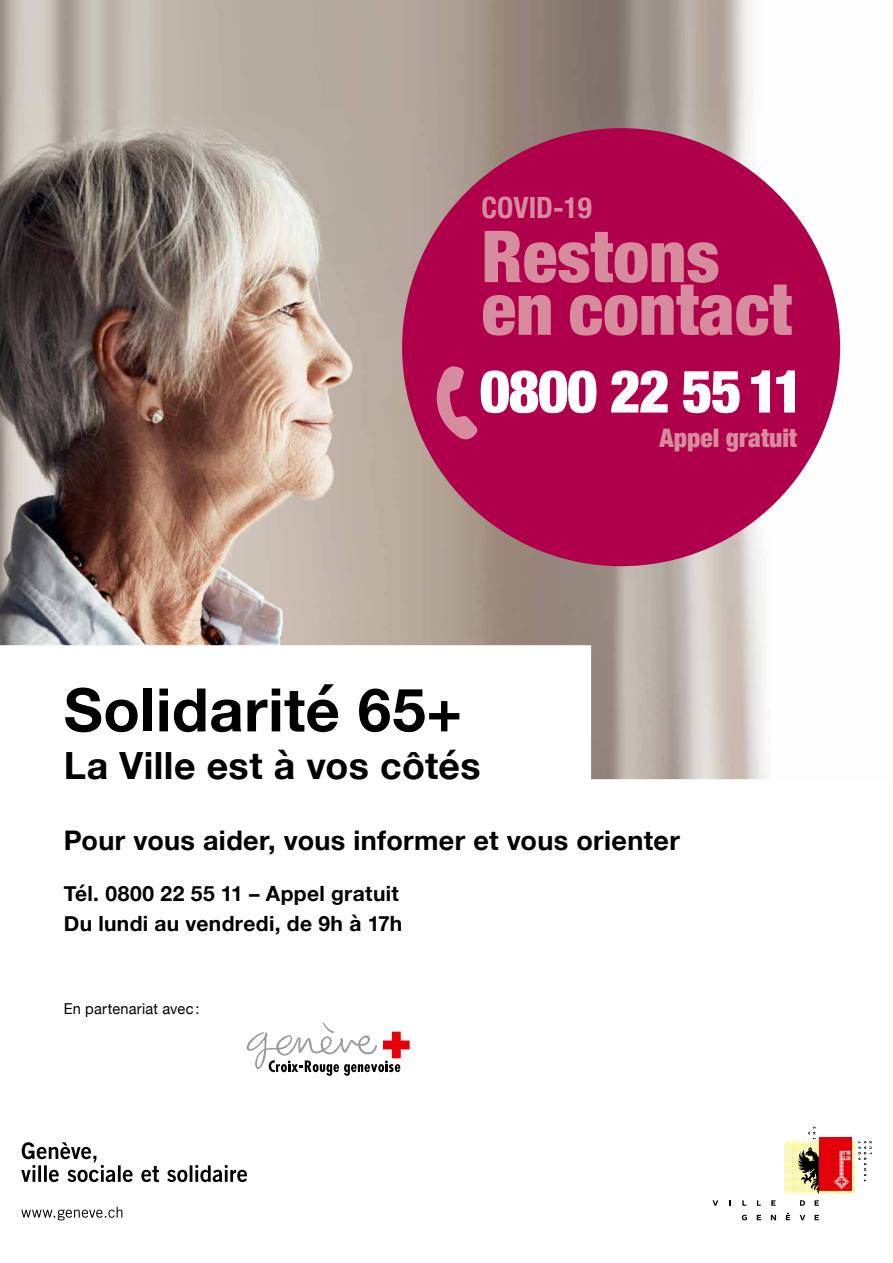
<style>
.page{position:relative;width:893px;height:1263px;background:#fff}
.page>*{position:absolute;margin:0;border:0;box-sizing:border-box;transform-origin:0 0}
.t1{font:900 condensed 71.85px/52.7px "Helvetica Neue";color:#d78c9d}
.t2{font:700 60px "Helvetica Neue";letter-spacing:.01em;color:#000}
.t3{font:900 condensed 59.4px "Helvetica Neue";letter-spacing:-.025em;color:#fff}
.t4{font:700 37.5px "Helvetica Neue";letter-spacing:.01em;color:#000}
.t5{font:700 condensed 29.25px "Helvetica Neue";color:#d78c9d}
.t6{font:700 27px "Helvetica Neue";letter-spacing:.015em;color:#000}
.t7{font:900 condensed 25.5px "Helvetica Neue";color:#d78c9d}
.t8{font:700 21px/30px "Helvetica Neue";letter-spacing:.015em;color:#000}
.t9{font:15px "Helvetica Neue";letter-spacing:.015em;color:#000}
</style>
<div class="page">
<svg style="left:800px;top:1200px;width:5px;height:6px"></svg>
<svg style="left:815px;top:1200px;width:4px;height:6px"></svg>
<svg style="left:771px;top:1200px;width:5px;height:6px"></svg>
<svg style="left:757px;top:1200px;width:4px;height:6px"></svg>
<svg style="left:742px;top:1200px;width:4px;height:6px"></svg>
<svg style="left:800px;top:1215px;width:5px;height:5px"></svg>
<svg style="left:742px;top:1215px;width:5px;height:5px"></svg>
<svg style="left:757px;top:1215px;width:4px;height:5px"></svg>
<svg style="left:815px;top:1215px;width:4px;height:5px"></svg>
<svg style="left:771px;top:1215px;width:5px;height:5px"></svg>
<svg style="left:786px;top:1212px;width:4px;height:8px"></svg>
<svg style="left:712px;top:1200px;width:6px;height:6px"></svg>
<svg style="left:785px;top:1127px;width:87px;height:66px"></svg>
<svg style="left:21px;top:1142px;width:226px;height:40px"></svg>
<svg style="left:21px;top:1207px;width:101px;height:13px"></svg>
<img style="left:0;top:0;width:841px;height:779px">
<div style="left:402px;top:128px;width:438px;height:438px;background:#b0004c;border-radius:50%"></div>
<svg style="left:436px;top:366px;width:42px;height:74px"></svg>
<svg style="left:247px;top:1022px;width:163px;height:54px"></svg>
<h3 class="t5" style="left:481px;top:184px;width:112px">COVID-19</h3>
<h1 class="t1" style="left:481px;top:226px;width:312px">Restons en contact</h1>
<h3 class="t3" style="left:480px;top:342px;width:326px">0800 22 55 11</h3>
<p class="t7" style="left:660px;top:417px;width:139px">Appel gratuit</p>
<h2 class="t2" style="left:64px;top:663px;width:400px">Solidarité 65+</h2>
<h3 class="t4" style="left:64px;top:737px;width:418px">La Ville est à vos côtés</h3>
<p class="t6" style="left:64px;top:819px;width:618px">Pour vous aider, vous informer et vous orienter</p>
<p class="t8" style="left:64px;top:879px;width:340px">Tél. 0800 22 55 11 – Appel gratuit<br>Du lundi au vendredi, de 9h à 17h</p>
<p class="t9" style="left:64px;top:998px;width:137px">En partenariat avec :</p>
</div>
